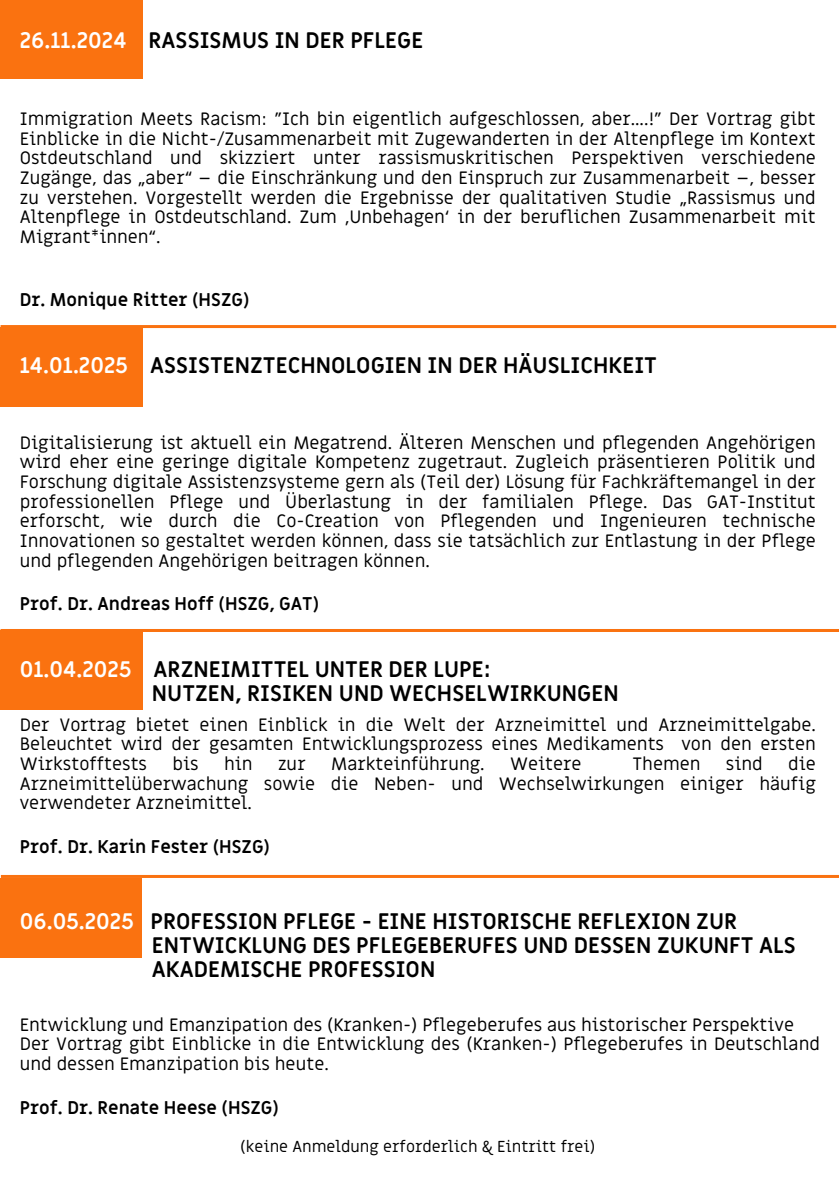
<style>
.page{position:relative;width:839px;height:1191px;background:#fff}
.page>*{position:absolute;margin:0;border:0;box-sizing:border-box;transform-origin:0 0}
.t1{font:700 22px/24px "Miriam Libre";color:#000}
.t2{font:18px/19.6px "Miriam Libre";color:#000;text-align:justify}
.t3{font:700 18px "Miriam Libre";color:#000}
.t4{font:16px "Miriam Libre";color:#000}
.s1{color:#fff}
</style>
<div class="page">
<div style="left:0;top:878px;width:142px;height:80px;background:#fa7210"></div>
<hr style="left:1px;top:875px;width:837px;height:3px;background:#fa7210">
<div style="left:0;top:630px;width:143px;height:80px;background:#fa7210"></div>
<hr style="left:1px;top:629px;width:837px;height:3px;background:#fa7210">
<div style="left:1px;top:0;width:142px;height:79px;background:#fa7210"></div>
<div style="left:1px;top:327px;width:142px;height:80px;background:#fa7210"></div>
<hr style="left:1px;top:325px;width:835px;height:3px;background:#fa7210">
<h2 class="t1" style="left:20px;top:29px;width:405px"><span class="s1">26.11.2024</span> RASSISMUS IN DER PFLEGE</h2>
<h1 class="t2" style="left:20px;top:110px;width:797px">Immigration Meets Racism: "Ich bin eigentlich aufgeschlossen, aber....!" Der Vortrag gibt Einblicke in die Nicht-/Zusammenarbeit mit Zugewanderten in der Altenpflege im Kontext Ostdeutschland und skizziert unter rassismuskritischen Perspektiven verschiedene Zugänge, das „aber“ – die Einschränkung und den Einspruch zur Zusammenarbeit –, besser zu verstehen. Vorgestellt werden die Ergebnisse der qualitativen Studie „Rassismus und Altenpflege in Ostdeutschland. Zum ‚Unbehagen‘ in der beruflichen Zusammenarbeit mit Migrant*innen“.</h1>
<h3 class="t3" style="left:20px;top:289px;width:231px">Dr. Monique Ritter (HSZG)</h3>
<h2 class="t1" style="left:20px;top:354px;width:638px"><span class="s1">14.01.2025</span> ASSISTENZTECHNOLOGIEN IN DER HÄUSLICHKEIT</h2>
<h1 class="t2" style="left:20px;top:433px;width:797px">Digitalisierung ist aktuell ein Megatrend. Älteren Menschen und pflegenden Angehörigen wird eher eine geringe digitale Kompetenz zugetraut. Zugleich präsentieren Politik und Forschung digitale Assistenzsysteme gern als (Teil der) Lösung für Fachkräftemangel in der professionellen Pflege und Überlastung in der familialen Pflege. Das GAT-Institut erforscht, wie durch die Co-Creation von Pflegenden und Ingenieuren technische Innovationen so gestaltet werden können, dass sie tatsächlich zur Entlastung in der Pflege und pflegenden Angehörigen beitragen können.</h1>
<h3 class="t3" style="left:20px;top:593px;width:301px">Prof. Dr. Andreas Hoff (HSZG, GAT)</h3>
<h2 class="t1" style="left:152px;top:658px;width:468px;text-indent:-132px"><span class="s1">01.04.2025</span> ARZNEIMITTEL UNTER DER LUPE:<br>NUTZEN, RISIKEN UND WECHSELWIRKUNGEN</h2>
<h1 class="t2" style="left:20px;top:715px;width:797px">Der Vortrag bietet einen Einblick in die Welt der Arzneimittel und Arzneimittelgabe.<br>Beleuchtet wird der gesamten Entwicklungsprozess eines Medikaments von den ersten Wirkstofftests</h1>
<h1 class="t2" style="left:20px;top:754px;width:797px;text-indent:768px">die Arzneimittelüberwachung sowie die Neben- und Wechselwirkungen einiger häufig verwendeter Arzneimittel.</h1>
<h3 class="t3" style="left:20px;top:835px;width:252px">Prof. Dr. Karin Fester (HSZG)</h3>
<h1 class="t2" style="left:172px;top:754px;width:28px">bis</h1>
<h1 class="t2" style="left:224px;top:754px;width:30px">hin</h1>
<h1 class="t2" style="left:278px;top:754px;width:29px">zur</h1>
<h1 class="t2" style="left:331px;top:754px;width:155px">Markteinführung.</h1>
<h1 class="t2" style="left:510px;top:754px;width:73px">Weitere</h1>
<h1 class="t2" style="left:632px;top:754px;width:69px">Themen</h1>
<h1 class="t2" style="left:725px;top:754px;width:38px">sind</h1>
<h1 class="t1" style="left:152px;top:910px;width:645px;text-indent:-132px"><span class="s1">06.05.2025</span> PROFESSION PFLEGE - EINE HISTORISCHE REFLEXION ZUR<br>ENTWICKLUNG DES PFLEGEBERUFES UND DESSEN ZUKUNFT ALS</h1>
<h3 class="t1" style="left:152px;top:958px;width:285px">AKADEMISCHE PROFESSION</h3>
<h3 class="t2" style="left:20px;top:1015px;width:801px;text-align:left">Entwicklung und Emanzipation des (Kranken-) Pflegeberufes aus historischer Perspektive<br>Der Vortrag gibt Einblicke in die Entwicklung des (Kranken-) Pflegeberufes in Deutschland und dessen Emanzipation bis heute.</h3>
<h3 class="t3" style="left:20px;top:1096px;width:261px">Prof. Dr. Renate Heese (HSZG)</h3>
<h2 class="t4" style="left:240px;top:1136px;width:356px">(keine Anmeldung erforderlich &amp; Eintritt frei)</h2>
</div>
